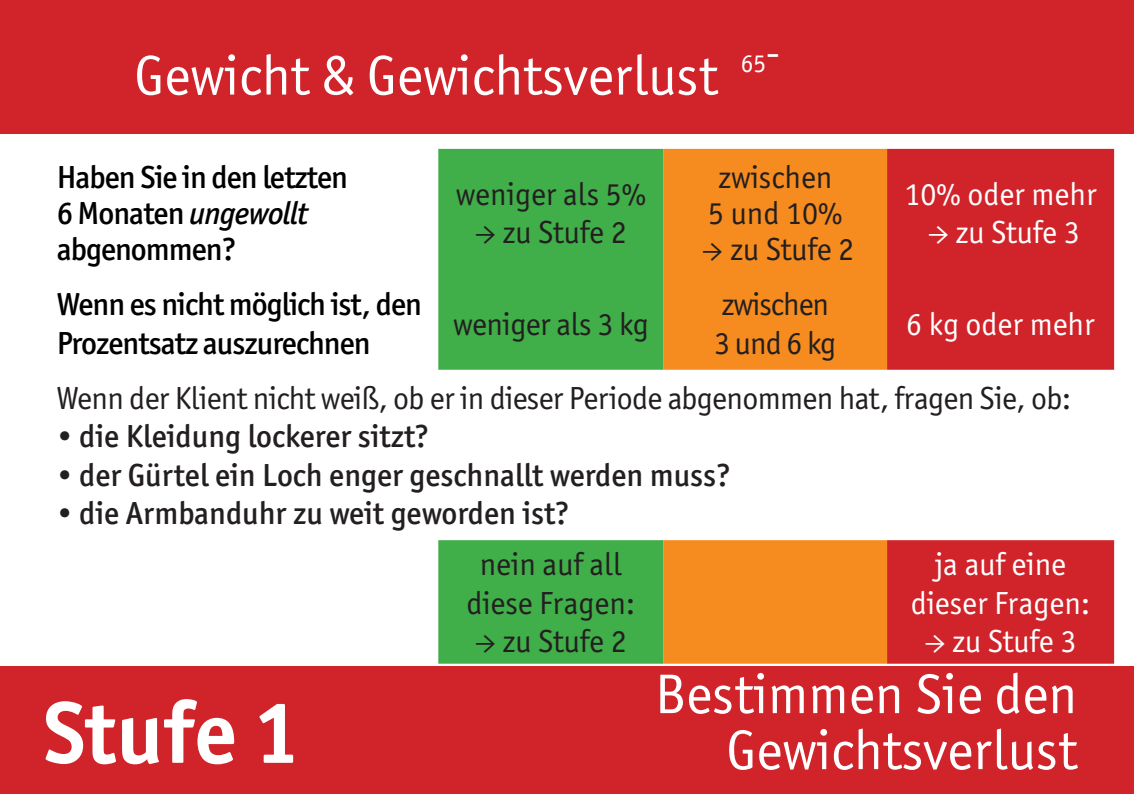
<style>
.page{position:relative;width:1134px;height:794px;background:#fff}
.page>*{position:absolute;margin:0;border:0;box-sizing:border-box;transform-origin:0 0}
.t1{font:700 88px "Officina Sans ITC Pro";color:#fff}
.t2{font:56px "Officina Sans ITC Pro";color:#fff}
.t3{font:32px/38.4px "Officina Sans ITC Pro";letter-spacing:-.015em;color:#231f20;text-align:center}
.t4{font:500 32px "Officina Sans ITC Pro";color:#231f20}
.t5{font:500 32px/36px "Officina Sans ITC Pro";letter-spacing:-.03em;color:#000}
.t6{font:32px/38.4px "Officina Sans ITC Pro";color:#fff;text-align:center}
.s1{font-style:italic}
.s2{font-family:"Minion Pro"}
</style>
<div class="page">
<div style="left:0;top:667px;width:1134px;height:127px;background:#d1232a"></div>
<div style="left:0;top:0;width:1134px;height:133px;background:#d1232a"></div>
<svg style="left:438px;top:149px;width:226px;height:514px;fill:#40ae49"></svg>
<svg style="left:664px;top:149px;width:223px;height:514px;fill:#f68c1f"></svg>
<svg style="left:887px;top:149px;width:227px;height:514px;fill:#d1232a"></svg>
<h2 class="t2" style="left:134px;top:43px;width:647px">Gewicht &amp; Gewichtsverlust <sup>65</sup><sup>-</sup></h2>
<p class="t5" style="left:57px;top:159px;width:293px">Haben Sie in den letzten<br>6 Monaten <span class="s1">ungewollt </span>abgenommen?</p>
<p class="t5" style="left:57px;top:285px;width:367px;line-height:38.4px">Wenn es nicht möglich ist, den<br>Prozentsatz auszurechnen</p>
<p class="t3" style="left:456px;top:175px;width:192px">weniger als 5%</p>
<p class="t3" style="left:475px;top:213px;width:153px"><span class="s2">→</span> zu Stufe 2</p>
<p class="t3" style="left:453px;top:304px;width:197px">weniger als 3 kg</p>
<p class="t3" style="left:708px;top:159px;width:136px;line-height:36px">zwischen<br>5 und 10%</p>
<p class="t3" style="left:702px;top:230px;width:154px"><span class="s2">→</span> zu Stufe 2</p>
<p class="t3" style="left:714px;top:285px;width:123px;text-align:left">zwischen<br>3 und 6 kg</p>
<p class="t6" style="left:904px;top:175px;width:194px">10% oder mehr</p>
<p class="t6" style="left:928px;top:213px;width:153px"><span class="s2">→</span> zu Stufe 3</p>
<p class="t6" style="left:906px;top:304px;width:190px">6 kg oder mehr</p>
<p class="t3" style="left:57px;top:379px;width:1016px">Wenn der Klient nicht weiß, ob er in dieser Periode abgenommen hat, fragen Sie, ob:</p>
<p class="t4" style="left:57px;top:417px;width:374px">• die Kleidung lockerer sitzt?</p>
<p class="t4" style="left:57px;top:455px;width:676px">• der Gürtel ein Loch enger geschnallt werden muss?</p>
<p class="t4" style="left:57px;top:494px;width:514px">• die Armbanduhr zu weit geworden ist?</p>
<p class="t3" style="left:466px;top:545px;width:171px">nein auf all diese Fragen:</p>
<p class="t3" style="left:475px;top:622px;width:153px"><span class="s2">→</span> zu Stufe 2</p>
<p class="t6" style="left:911px;top:545px;width:181px">ja auf eine dieser Fragen:</p>
<p class="t6" style="left:925px;top:622px;width:153px"><span class="s2">→</span> zu Stufe 3</p>
<h1 class="t1" style="left:43px;top:678px;width:259px">Stufe 1</h1>
<h2 class="t2" style="left:655px;top:661px;width:424px">Bestimmen Sie den</h2>
<h2 class="t2" style="left:726px;top:717px;width:353px">Gewichtsverlust</h2>
</div>
